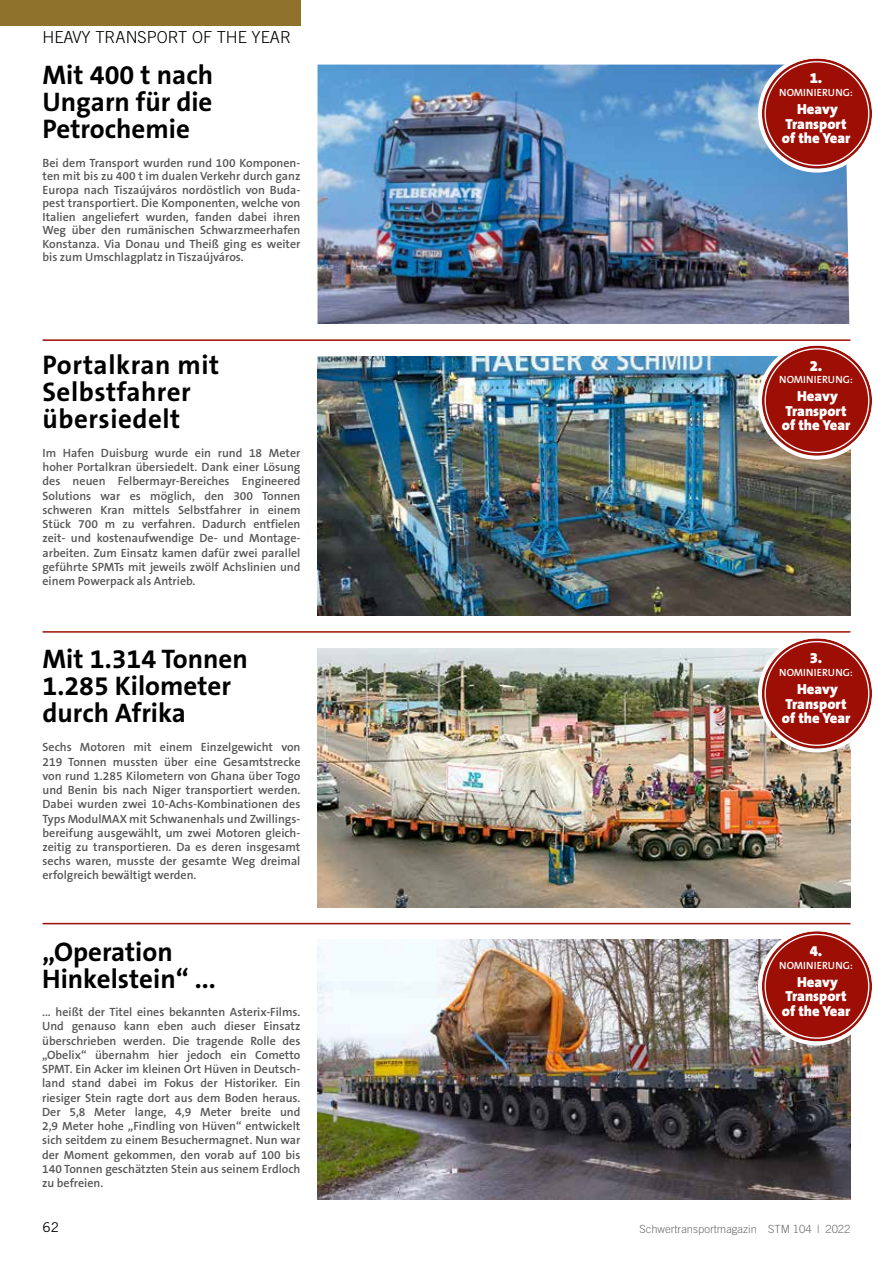
<style>
.page{position:relative;width:893px;height:1263px;background:#fff}
.page>*{position:absolute;margin:0;border:0;box-sizing:border-box;transform-origin:0 0}
.t1{font:700 27px/27px "The Sans B7";color:#000}
.t2{font:700 27px/27px "The Sans B7";letter-spacing:.02em;color:#000}
.t3{font:300 16.5px "Trade Gothic";color:#000}
.t4{font:900 15px "The Sans B9";color:#fff}
.t5{font:900 14.7px/14.7px "The Sans B9";color:#fff;text-align:center}
.t6{font:13.5px "Trade Gothic";color:#000}
.t7{font:600 12px/14.2px "The Sans B6";color:#565655;text-align:justify}
.t8{font:300 11.25px "Trade Gothic";color:#6e6e6e}
.t9{font:600 10.5px "The Sans B6";color:#fff}
</style>
<div class="page">
<div style="left:0;top:0;width:300px;height:26px;background:#8e722b"></div>
<hr style="left:43px;top:339px;width:807px;height:2px;background:#9d0e05">
<hr style="left:43px;top:631px;width:807px;height:2px;background:#9d0e05">
<hr style="left:43px;top:923px;width:807px;height:1px;background:#9d0e05">
<img style="left:317px;top:65px;width:532px;height:259px">
<div style="left:762px;top:59px;width:110px;height:110px;background:#9d0e05;border-radius:50%"></div>
<div style="left:758px;top:55px;width:118px;height:118px;border:4px solid #fff;border-radius:50%"></div>
<img style="left:317px;top:356px;width:533px;height:260px">
<div style="left:762px;top:346px;width:110px;height:110px;background:#9d0e05;border-radius:50%"></div>
<div style="left:758px;top:342px;width:118px;height:118px;border:4px solid #fff;border-radius:50%"></div>
<img style="left:317px;top:648px;width:533px;height:259px">
<div style="left:762px;top:638px;width:110px;height:110px;background:#9d0e05;border-radius:50%"></div>
<div style="left:758px;top:634px;width:118px;height:118px;border:4px solid #fff;border-radius:50%"></div>
<img style="left:317px;top:940px;width:533px;height:259px">
<div style="left:762px;top:931px;width:110px;height:110px;background:#9d0e05;border-radius:50%"></div>
<div style="left:758px;top:927px;width:118px;height:118px;border:4px solid #fff;border-radius:50%"></div>
<h2 class="t3" style="left:43px;top:27px;width:250px">HEAVY TRANSPORT OF THE YEAR</h2>
<h1 class="t1" style="left:43px;top:62px;width:172px;text-align:justify">Mit 400 t nach Ungarn für die Petrochemie</h1>
<p class="t7" style="left:43px;top:156px;width:259px;line-height:13.5px">Bei dem Transport wurden rund 100 Komponen&shy;ten mit bis zu 400 t im dualen Verkehr durch ganz Europa nach Tiszaújváros nordöstlich von Buda&shy;pest transportiert. Die Komponenten, welche von Italien angeliefert wurden, fanden dabei ihren Weg über den rumänischen Schwarzmeerhafen Konstanza. Via Donau und Theiß ging es weiter bis zum Umschlagplatz in Tiszaújváros.</p>
<h1 class="t2" style="left:43px;top:352px;width:178px">Portalkran mit<br>Selbstfahrer übersiedelt</h1>
<p class="t7" style="left:43px;top:446px;width:259px">Im Hafen Duisburg wurde ein rund 18 Meter hoher Portalkran übersiedelt. Dank einer Lösung des neuen Felbermayr-Bereiches Engineered Solutions war es möglich, den 300 Tonnen schweren Kran mittels Selbstfahrer in einem Stück 700 m zu verfahren. Dadurch entfielen zeit- und kostenaufwendige De- und Montage&shy;arbeiten. Zum Einsatz kamen dafür zwei parallel geführte SPMTs mit jeweils zwölf Achslinien und einem Powerpack als Antrieb.</p>
<h1 class="t1" style="left:43px;top:646px;width:207px">Mit 1.314 Tonnen<br>1.285 Kilometer durch Afrika</h1>
<p class="t7" style="left:43px;top:740px;width:259px">Sechs Motoren mit einem Einzelgewicht von 219 Tonnen mussten über eine Gesamtstrecke von rund 1.285 Kilometern von Ghana über Togo und Benin bis nach Niger transportiert werden.<br>Dabei wurden zwei 10-Achs-Kombinationen des Typs ModulMAX mit Schwanenhals und Zwillings&shy;bereifung ausgewählt, um zwei Motoren gleich&shy;zeitig zu transportieren. Da es deren insgesamt sechs waren, musste der gesamte Weg dreimal erfolgreich bewältigt werden.</p>
<h1 class="t1" style="left:42px;top:939px;width:175px">„Operation<br>Hinkelstein“ ...</h1>
<p class="t7" style="left:42px;top:1005px;width:260px">... heißt der Titel eines bekannten Asterix-Films.<br>Und genauso kann eben auch dieser Einsatz überschrieben werden. Die tragende Rolle des „Obelix“ übernahm hier jedoch ein Cometto SPMT. Ein Acker im kleinen Ort Hüven in Deutsch&shy;land stand dabei im Fokus der Historiker. Ein riesiger Stein ragte dort aus dem Boden heraus.<br>Der 5,8 Meter lange, 4,9 Meter breite und 2,9 Meter hohe „Findling von Hüven“ entwickelt sich seitdem zu einem Besuchermagnet. Nun war der Moment gekommen, den vorab auf 100 bis 140 Tonnen geschätzten Stein aus seinem Erdloch zu befreien.</p>
<p class="t4" style="left:810px;top:70px;width:14px">1.</p>
<p class="t9" style="left:779px;top:87px;width:75px">NOMINIERUNG:</p>
<p class="t5" style="left:782px;top:102px;width:70px">Heavy<br>Transport of the Year</p>
<p class="t4" style="left:810px;top:357px;width:14px">2.</p>
<p class="t9" style="left:779px;top:374px;width:75px">NOMINIERUNG:</p>
<p class="t5" style="left:782px;top:389px;width:70px">Heavy<br>Transport of the Year</p>
<p class="t4" style="left:810px;top:650px;width:14px">3.</p>
<p class="t9" style="left:779px;top:667px;width:75px">NOMINIERUNG:</p>
<p class="t5" style="left:782px;top:682px;width:70px">Heavy<br>Transport of the Year</p>
<p class="t4" style="left:810px;top:943px;width:14px">4.</p>
<p class="t9" style="left:779px;top:960px;width:75px">NOMINIERUNG:</p>
<p class="t5" style="left:782px;top:975px;width:70px">Heavy<br>Transport of the Year</p>
<p class="t6" style="left:43px;top:1219px;width:18px">62</p>
<p class="t8" style="left:639px;top:1222px;width:212px">Schwertransportmagazin STM 104 | 2022</p>
</div>
